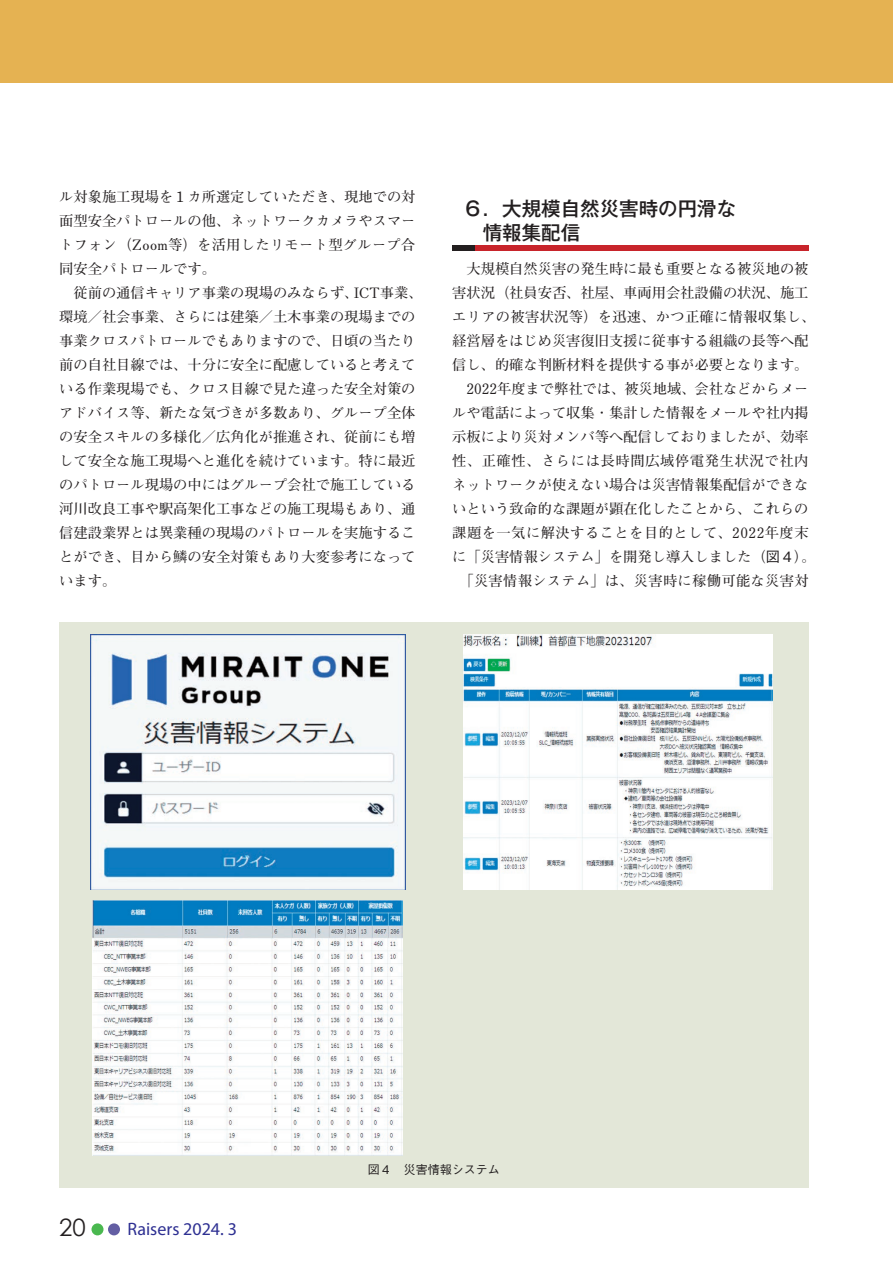
<style>
.page{position:relative;width:893px;height:1263px;background:#fff}
.page>*{position:absolute;margin:0;border:0;box-sizing:border-box;transform-origin:0 0}
.t1{font:24px "Century Gothic";color:#231f20}
.t2{font:500 19.5px/24px "Gothic MB101 Pr 6 N";color:#231f20}
.t3{font:18px "Myriad Pro";color:#2e3092}
.t4{font:700 14.25px/24px "Futo Min A101 Pr 6 N";color:#231f20}
.t5{font:500 12px "Gothic BBB Pr 6 N";color:#231f20}
.s1{font-family:"Gothic BBB Pr 6 N";font-weight:500}
</style>
<div class="page">
<div style="left:92px;top:1223px;width:12px;height:12px;background:#4ab84f;border-radius:50%"></div>
<div style="left:108px;top:1223px;width:12px;height:12px;background:#635ea3;border-radius:50%"></div>
<div style="left:0;top:0;width:893px;height:83px;background:#e5b252"></div>
<div style="left:452px;top:246px;width:356px;height:5px;background:#c8242b"></div>
<div style="left:452px;top:246px;width:23px;height:5px;background:#231f20"></div>
<div style="left:59px;top:622px;width:749px;height:565px;background:#e3e7d8"></div>
<img style="left:91px;top:635px;width:314px;height:254px">
<img style="left:464px;top:635px;width:308px;height:254px">
<img style="left:92px;top:900px;width:310px;height:255px">
<p class="t4" style="left:59px;top:184px;width:365px">ル対象施工現場を１カ所選定していただき、現地での対面型安全パトロールの他、ネットワークカメラやスマートフォン（Zoom等）を活用したリモート型グループ合同安全パトロールです。<br>　従前の通信キャリア事業の現場のみならず、ICT事業、環境／社会事業、さらには建築／土木事業の現場までの事業クロスパトロールでもありますので、日頃の当たり前の自社目線では、十分に安全に配慮していると考えている作業現場でも、クロス目線で見た違った安全対策のアドバイス等、新たな気づきが多数あり、グループ全体の安全スキルの多様化／広角化が推進され、従前にも増して安全な施工現場へと進化を続けています。特に最近のパトロール現場の中にはグループ会社で施工している河川改良工事や駅高架化工事などの施工現場もあり、通信建設業界とは異業種の現場のパトロールを実施することができ、目から鱗の安全対策もあり大変参考になっています。</p>
<h2 class="t2" style="left:483px;top:195px;width:255px;text-indent:-20px">６ ．大規模自然災害時の円滑な情報集配信</h2>
<p class="t4" style="left:452px;top:256px;width:365px">　大規模自然災害の発生時に最も重要となる被災地の被害状況（社員安否、社屋、車両用会社設備の状況、施工エリアの被害状況等）を迅速、かつ正確に情報収集し、経営層をはじめ災害復旧支援に従事する組織の長等へ配信し、的確な判断材料を提供する事が必要となります。　2022年度まで弊社では、被災地域、会社などからメールや電話によって収集・集計した情報をメールや社内掲示板により災対メンバ等へ配信しておりましたが、効率性、正確性、さらには長時間広域停電発生状況で社内ネットワークが使えない場合は災害情報集配信ができないという致命的な課題が顕在化したことから、これらの課題を一気に解決することを目的として、2022年度末に「災害情報システム」を開発し導入しました（<span class="s1">図４</span>）。　「災害情報システム」は、災害時に稼働可能な災害対</p>
<h1 class="t1" style="left:59px;top:1210px;width:28px">20</h1>
<p class="t3" style="left:128px;top:1218px;width:111px">Raisers 2024. 3</p>
<p class="t5" style="left:368px;top:1160px;width:133px">図４　災害情報システム</p>
</div>
